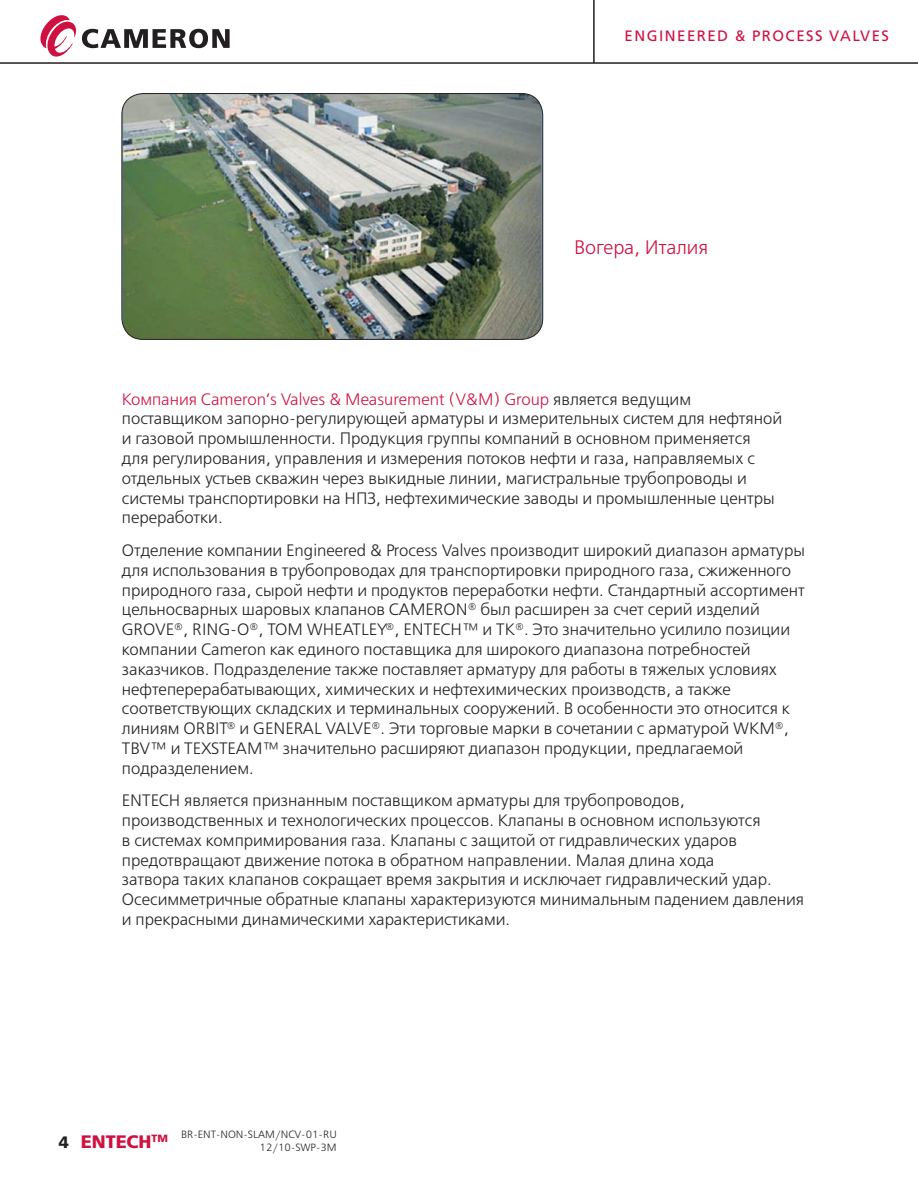
<style>
.page{position:relative;width:918px;height:1188px;background:#fff}
.page>*{position:absolute;margin:0;border:0;box-sizing:border-box;transform-origin:0 0}
.t1{font:19.5px "Free Set Light C";color:#cf1141}
.t2{font:16.5px/19.8px "Free Set Light C";color:#231f20}
.t3{font:15px "Free Set C";letter-spacing:.1em;color:#cf1141}
.t4{font:10.5px/12.6px "Free Set Light C";color:#231f20;text-align:right}
.s1{color:#cf1141}
.s2{font-family:"Free Set Bold C";font-size:18px;color:#cf1141}
.s3{font-family:"Free Set Bold C";color:#cf1141}
</style>
<div class="page">
<hr style="left:0;top:62px;width:918px;height:2px;background:#231f20">
<hr style="left:593px;top:0;width:2px;height:63px;background:#231f20">
<svg style="left:40px;top:15px;width:190px;height:42px"></svg>
<img style="left:122px;top:94px;width:421px;height:245px;border-radius:21px">
<div style="left:122px;top:93px;width:421px;height:247px;border:1px solid #231f20;border-radius:21px"></div>
<p class="t3" style="left:625px;top:27px;width:266px">ENGINEERED &amp; PROCESS VALVES</p>
<p class="t1" style="left:574px;top:237px;width:136px">Вогера, Италия</p>
<p class="t2" style="left:122px;top:390px;width:662px"><span class="s1">Компания Cameron’s Valves &amp; Measurement (V&amp;M) Group</span> является ведущим поставщиком запорно-регулирующей арматуры и измерительных систем для нефтяной и газовой промышленности. П родукция группы компаний в основном применяется<br>для регулирования, управления и измерения потоков нефти и газа, направляемых с отдельных устьев скважин через выкидные линии, магистральные трубопроводы и системы транспортировки на НПЗ, нефтехимические заводы и промышленные центры переработки.</p>
<p class="t2" style="left:122px;top:541px;width:685px">Отделение компании Engineered &amp; Process Valves производит широкий диапазон арматуры для использования в трубопроводах для транспортировки природного газа, сжиженного природного газа, сырой нефти и продуктов переработки нефти. Стандартный ассортимент цельносварных шаровых клапанов CAMERON<sup>®</sup> был расширен за счет серий изделий GROVE<sup>®</sup>, RING-O<sup>®</sup>, TOM WHEATLEY<sup>®</sup>, ENTECH™ и TK<sup>®</sup>. Это значительно усилило позиции компании Cameron как единого поставщика для широкого диапазона потребностей заказчиков. П одразделение также поставляет арматуру для работы в тяжелых условиях нефтеперерабатывающих, химических и нефтехимических производств, а также соответствующих складских и терминальных сооружений. В особенности это относится к линиям ORBIT<sup>®</sup> и GENERAL VALVE<sup>®</sup>. Эти торговые марки в сочетании с арматурой WKM<sup>®</sup>, TBV™ и TEXSTEAM™ значительно расширяют диапазон продукции, предлагаемой подразделением.</p>
<p class="t2" style="left:122px;top:791px;width:684px">ENTECH является признанным поставщиком арматуры для трубопроводов, производственных и технологических процессов. Клапаны в основном используются<br>в системах компримирования газа. Клапаны с защитой от гидравлических ударов предотвращают движение потока в обратном направлении. Малая длина хода<br>затвора таких клапанов сокращает время закрытия и исключает гидравлический удар.<br>Осесимметричные обратные клапаны характеризуются минимальным падением давления и прекрасными динамическими характеристиками.</p>
<p class="t4" style="left:81px;top:1129px;width:258px"><span class="s2">ENTECH</span><span class="s3">TM</span> BR-ENT-NON-SLAM/NCV-01-RU<br>12/10-SWP-3M</p>
</div>
